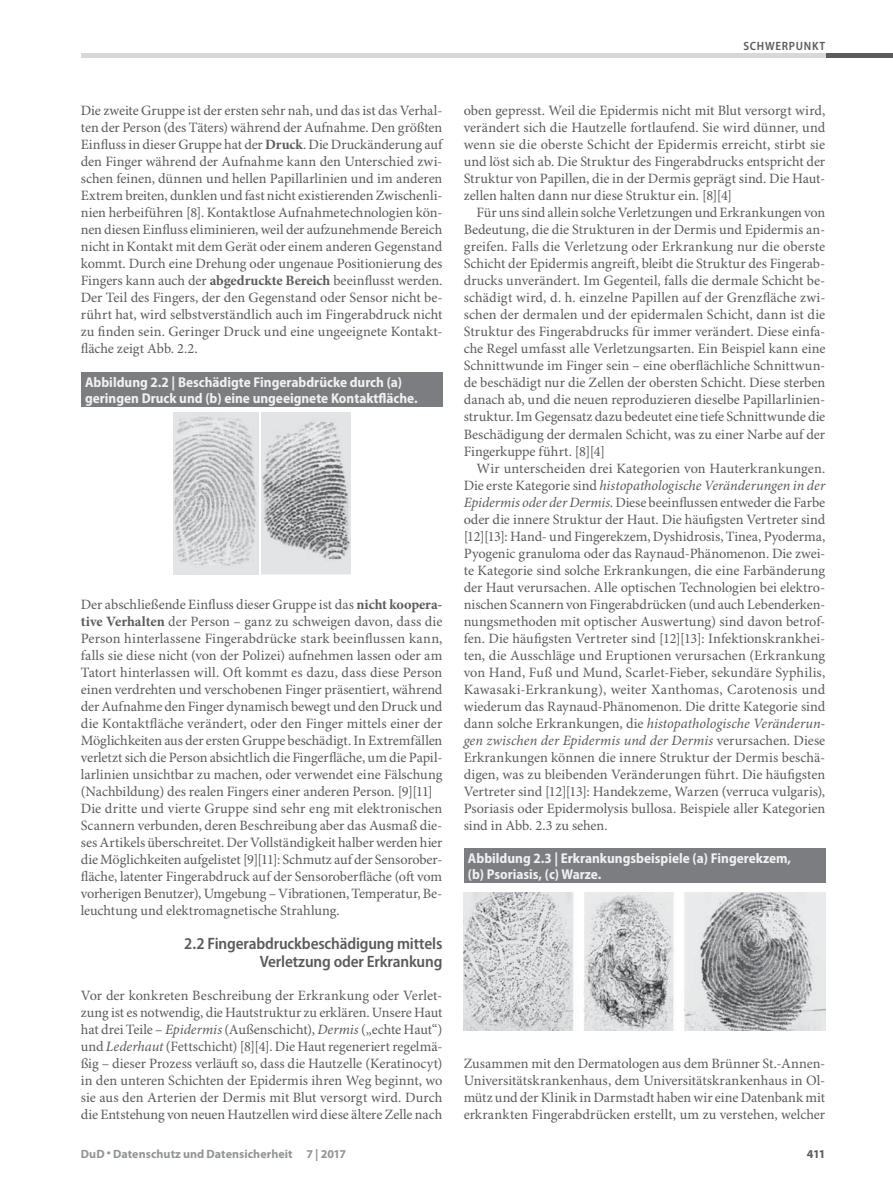
<style>
.page{position:relative;width:893px;height:1187px;background:#fff}
.page>*{position:absolute;margin:0;border:0;box-sizing:border-box;transform-origin:0 0}
.t1{font:600 semi-condensed 16.5px/18px "Myriad Pro";letter-spacing:-.01em;color:#5a5b5d;text-align:right}
.t2{font:14.25px/17px "Minion Pro";letter-spacing:-.005em;color:#5a5b5d;text-align:justify}
.t3{font:700 semi-condensed 14.25px/15.8px "Myriad Pro";color:#f1f1f2}
.t4{font:700 12px "Myriad Pro";letter-spacing:.005em;color:#929497}
.t5{font:600 semi-condensed 12px "Myriad Pro";letter-spacing:.06em;color:#5a5b5d}
.t6{font:700 12px "Myriad Pro";color:#5a5b5d}
.s1{font-weight:700}
.s2{font-style:italic}
</style>
<div class="page">
<div style="left:81px;top:372px;width:361px;height:35px;background:#7c7d80"></div>
<img style="left:173px;top:413px;width:86px;height:161px">
<img style="left:262px;top:413px;width:88px;height:161px">
<div style="left:463px;top:848px;width:362px;height:35px;background:#7c7d80"></div>
<img style="left:463px;top:892px;width:362px;height:138px">
<div style="left:825px;top:53px;width:67px;height:5px;background:#5a5b5d"></div>
<div style="left:81px;top:53px;width:744px;height:5px;background:#d7d8da"></div>
<p class="t5" style="left:743px;top:41px;width:83px">SCHWERPUNKT</p>
<p class="t2" style="left:81px;top:103px;width:363px">Die zweite Gruppe ist der ersten sehr nah, und das ist das Verhal&shy;ten der Person (des Täters) während der Aufnahme. Den größten Einfluss in dieser Gruppe hat der <span class="s1">Druck</span>. Die Druckänderung auf den Finger während der Aufnahme kann den Unterschied zwi&shy;schen feinen, dünnen und hellen Papillarlinien und im anderen Extrem breiten, dunklen und fast nicht existierenden Zwischenli&shy;nien herbeiführen [8]. Kontaktlose Aufnahmetechnologien kön&shy;nen diesen Einfluss eliminieren, weil der aufzunehmende Bereich nicht in Kontakt mit dem Gerät oder einem anderen Gegenstand kommt. Durch eine Drehung oder ungenaue Positionierung des Fingers kann auch der <span class="s1">abgedruckte Bereich</span> beeinflusst werden.<br>Der Teil des Fingers, der den Gegenstand oder Sensor nicht be&shy;rührt hat, wird selbstverständlich auch im Fingerabdruck nicht zu finden sein. Geringer Druck und eine ungeeignete Kontakt&shy;fläche zeigt Abb. 2.2.</p>
<p class="t3" style="left:85px;top:375px;width:334px">Abbildung 2.2 | Beschädigte Fingerabdrücke durch (a) geringen Druck und (b) eine ungeeignete Kontaktfläche.</p>
<p class="t2" style="left:81px;top:596px;width:363px;text-align:left">Der abschließende Einfluss dieser Gruppe ist das <span class="s1">nicht koopera&shy;tive Verhalten</span> der Person – ganz zu schweigen davon, dass die Person hinterlassene Fingerabdrücke stark beeinflussen kann, falls sie diese nicht (von der Polizei) aufnehmen lassen oder am Tatort hinterlassen will. Oft kommt es dazu, dass diese Person einen verdrehten und verschobenen Finger präsentiert, während der Aufnahme den Finger dynamisch bewegt und den Druck und die Kontaktfläche verändert, oder den Finger mittels einer der Möglichkeiten aus der ersten Gruppe beschädigt. In Extremfällen verletzt sich die Person absichtlich die Fingerfläche, um die Papil&shy;larlinien unsichtbar zu machen, oder verwendet eine Fälschung (Nachbildung) des realen Fingers einer anderen Person. [9][11] Die dritte und vierte Gruppe sind sehr eng mit elektronischen Scannern verbunden, deren Beschreibung aber das Ausmaß die&shy;ses Artikels überschreitet. Der Vollständigkeit halber werden hier die Möglichkeiten aufgelistet [9][11]: Schmutz auf der Sensorober&shy;fläche, latenter Fingerabdruck auf der Sensoroberfläche (oft vom vorherigen Benutzer), Umgebung – Vibrationen, Temperatur, Be&shy;leuchtung und elektromagnetische Strahlung.</p>
<p class="t1" style="left:184px;top:935px;width:260px">2.2 Fingerabdruckbeschädigung mittels<br>Verletzung oder Erkrankung</p>
<p class="t2" style="left:81px;top:988px;width:363px">Vor der konkreten Beschreibung der Erkrankung oder Verlet&shy;zung ist es notwendig, die Hautstruktur zu erklären. Unsere Haut hat drei Teile – <span class="s2">Epidermis</span> (Außenschicht), <span class="s2">Dermis</span> („echte Haut“) und <span class="s2">Lederhaut</span> (Fettschicht) [8][4]. Die Haut regeneriert regelmä&shy;ßig – dieser Prozess verläuft so, dass die Hautzelle (Keratinocyt) in den unteren Schichten der Epidermis ihren Weg beginnt, wo sie aus den Arterien der Dermis mit Blut versorgt wird. Durch die Entstehung von neuen Hautzellen wird diese ältere Zelle nach</p>
<p class="t2" style="left:463px;top:103px;width:363px">oben gepresst. Weil die Epidermis nicht mit Blut versorgt wird, verändert sich die Hautzelle fortlaufend. Sie wird dünner, und wenn sie die oberste Schicht der Epidermis erreicht, stirbt sie und löst sich ab. Die Struktur des Fingerabdrucks entspricht der Struktur von Papillen, die in der Dermis geprägt sind. Die Haut&shy;zellen halten dann nur diese Struktur ein. [8][4]</p>
<p class="t2" style="left:463px;top:205px;width:363px;text-indent:13px">Für uns sind allein solche Verletzungen und Erkrankungen von Bedeutung, die die Strukturen in der Dermis und Epidermis an&shy;greifen. Falls die Verletzung oder Erkrankung nur die oberste Schicht der Epidermis angreift, bleibt die Struktur des Fingerab&shy;drucks unverändert. Im Gegenteil, falls die dermale Schicht be&shy;schädigt wird, d. h. einzelne Papillen auf der Grenzfläche zwi&shy;schen der dermalen und der epidermalen Schicht, dann ist die Struktur des Fingerabdrucks für immer verändert. Diese einfa&shy;che Regel umfasst alle Verletzungsarten. Ein Beispiel kann eine Schnittwunde im Finger sein – eine oberflächliche Schnittwun&shy;de beschädigt nur die Zellen der obersten Schicht. Diese sterben danach ab, und die neuen reproduzieren dieselbe Papillarlinien&shy;struktur. Im Gegensatz dazu bedeutet eine tiefe Schnittwunde die Beschädigung der dermalen Schicht, was zu einer Narbe auf der Fingerkuppe führt. [8][4]</p>
<p class="t2" style="left:463px;top:461px;width:363px;text-indent:13px">Wir unterscheiden drei Kategorien von Hauterkrankungen.<br>Die erste Kategorie sind <span class="s2">histopathologische Veränderungen in der Epidermis oder der Dermis</span>. Diese beeinflussen entweder die Farbe oder die innere Struktur der Haut. Die häufigsten Vertreter sind [12][13]: Hand- und Fingerekzem, Dyshidrosis, Tinea, Pyoderma, Pyogenic granuloma oder das Raynaud-Phänomenon. Die zwei&shy;te Kategorie sind solche Erkrankungen, die eine Farbänderung der Haut verursachen. Alle optischen Technologien bei elektro&shy;nischen Scannern von Fingerabdrücken (und auch Lebenderken&shy;nungsmethoden mit optischer Auswertung) sind davon betrof&shy;fen. Die häufigsten Vertreter sind [12][13]: Infektionskrankhei&shy;ten, die Ausschläge und Eruptionen verursachen (Erkrankung von Hand, Fuß und Mund, Scarlet-Fieber, sekundäre Syphilis, Kawasaki-Erkrankung), weiter Xanthomas, Carotenosis und wiederum das Raynaud-Phänomenon. Die dritte Kategorie sind dann solche Erkrankungen, die <span class="s2">histopathologische Veränderun&shy;gen zwischen der Epidermis und der Dermis</span> verursachen. Diese Erkrankungen können die innere Struktur der Dermis beschä&shy;digen, was zu bleibenden Veränderungen führt. Die häufigsten Vertreter sind [12][13]: Handekzeme, Warzen (verruca vulgaris), Psoriasis oder Epidermolysis bullosa. Beispiele aller Kategorien sind in Abb. 2.3 zu sehen.</p>
<p class="t3" style="left:468px;top:851px;width:325px">Abbildung 2.3 | Erkrankungsbeispiele (a) Fingerekzem, (b) Psoriasis, (c) Warze.</p>
<p class="t2" style="left:463px;top:1056px;width:363px">Zusammen mit den Dermatologen aus dem Brünner St.-Annen-Universitätskrankenhaus, dem Universitätskrankenhaus in Ol&shy;mütz und der Klinik in Darmstadt haben wir eine Datenbank mit erkrankten Fingerabdrücken erstellt, um zu verstehen, welcher</p>
<p class="t4" style="left:81px;top:1149px;width:267px">DuD • Datenschutz und Datensicherheit 7 | 2017</p>
<p class="t6" style="left:806px;top:1149px;width:20px">411</p>
</div>
